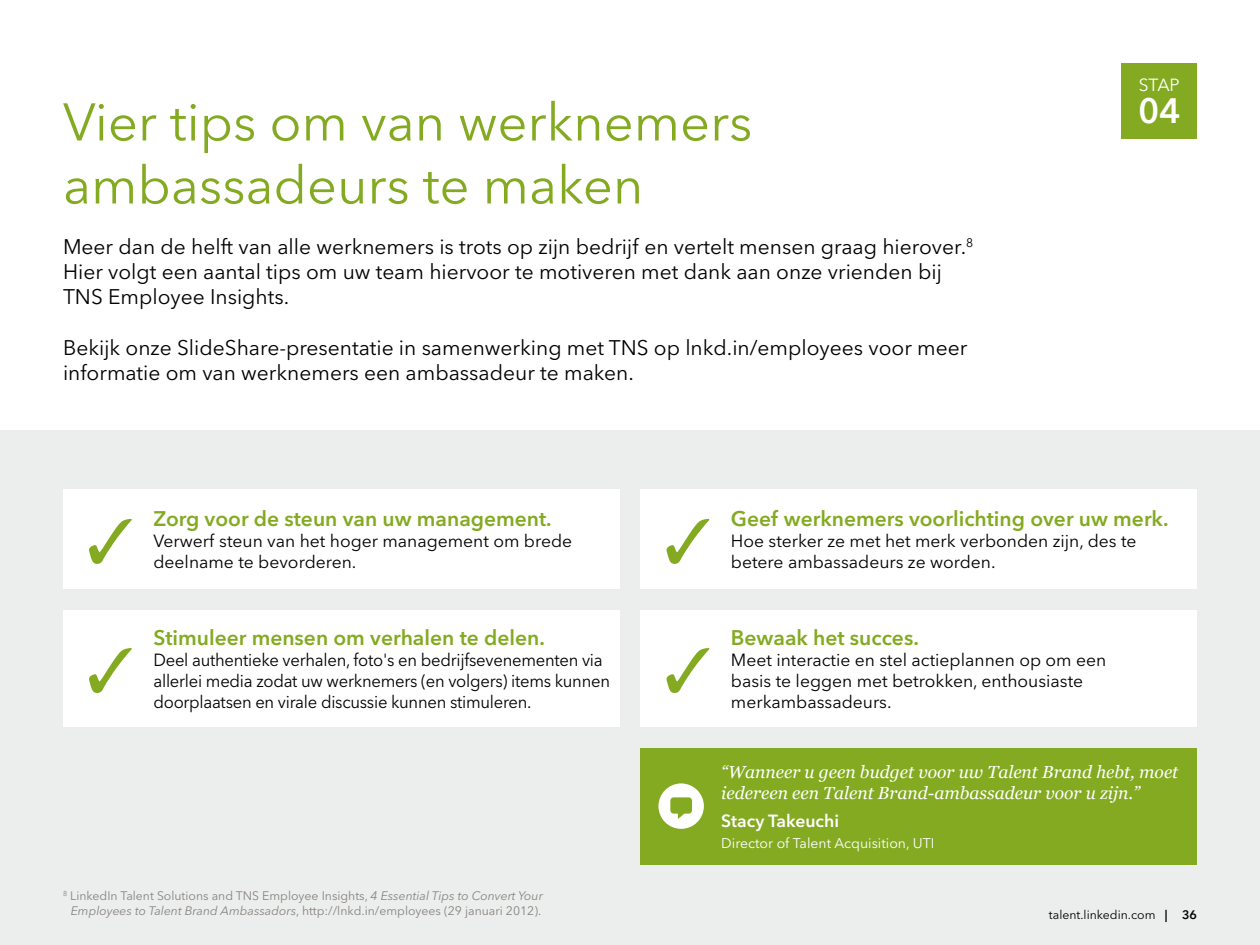
<style>
.page{position:relative;width:1260px;height:945px;background:#fff}
.page>*{position:absolute;margin:0;border:0;box-sizing:border-box;transform-origin:0 0}
.t1{font:52.5px/63px "Avenir Next LT Pro";color:#83aa21}
.t2{font:600 35px "Avenir Next LT Pro";color:#fff}
.t3{font:21px/25.2px "Avenir Next LT Pro";color:#000}
.t4{font:600 21px "Avenir Next LT Pro";color:#83aa21}
.t5{font:17.5px/21px "Avenir Next LT Pro";color:#000}
.t6{font:17.5px/21px "Avenir Next LT Pro";color:#000;scale:.95 1}
.t7{font:italic 17.5px/21px "Georgia";color:#fff}
.t8{font:600 17.5px "Avenir Next LT Pro";color:#fff}
.t9{font:17.5px "Avenir Next LT Pro";color:#fff}
.t10{font:14px "Avenir Next LT Pro";color:#fff}
.t11{font:12.25px/14.7px "Avenir Next LT Pro";color:#87847f;text-align:center}
.t12{font:12.25px "Avenir Next LT Pro";color:#000}
.s1{font-style:italic}
.s2{font-weight:600}
</style>
<div class="page">
<div style="left:0;top:431px;width:1260px;height:514px;background:#eceded"></div>
<div style="left:1122px;top:63px;width:75px;height:75px;background:#83aa21"></div>
<div style="left:640px;top:748px;width:557px;height:116px;background:#83aa21"></div>
<svg style="left:658px;top:783px;width:46px;height:46px"></svg>
<div style="left:640px;top:490px;width:557px;height:99px;background:#fff"></div>
<div style="left:63px;top:490px;width:557px;height:99px;background:#fff"></div>
<div style="left:63px;top:610px;width:557px;height:117px;background:#fff"></div>
<div style="left:640px;top:610px;width:557px;height:117px;background:#fff"></div>
<h1 class="t1" style="left:63px;top:91px;width:691px">Vier tips om van werknemers ambassadeurs te maken</h1>
<p class="t3" style="left:63px;top:234px;width:912px">Meer dan de helft van alle werknemers is trots op zijn bedrijf en vertelt mensen graag hierover.<sup>8<br></sup>Hier volgt een aantal tips om uw team hiervoor te motiveren met dank aan onze vrienden bij<br>TNS Employee Insights.</p>
<p class="t3" style="left:63px;top:335px;width:906px">Bekijk onze SlideShare-presentatie in samenwerking met TNS op lnkd.in/employees voor meer informatie om van werknemers een ambassadeur te maken.</p>
<p class="t9" style="left:1139px;top:75px;width:42px">STAP</p>
<h2 class="t2" style="left:1138px;top:89px;width:44px">04</h2>
<p class="t4" style="left:153px;top:506px;width:400px">Zorg voor de steun van uw management.</p>
<p class="t5" style="left:153px;top:531px;width:420px">Verwerf steun van het hoger management om brede</p>
<p class="t5" style="left:87px;top:552px;width:271px"><sup>✓</sup> deelname te bevorderen.</p>
<p class="t4" style="left:153px;top:625px;width:393px">Stimuleer mensen om verhalen te delen.</p>
<p class="t6" style="left:153px;top:649px;width:482px">Deel authentieke verhalen, foto's en bedrijfsevenementen via allerlei media zodat uw werknemers (en volgers) items kunnen</p>
<p class="t6" style="left:87px;top:691px;width:470px"><sup>✓</sup> doorplaatsen en virale discussie kunnen stimuleren.</p>
<p class="t11" style="left:63px;top:889px;width:481px"><sup>8</sup> LinkedIn Talent Solutions and TNS Employee Insights, <span class="s1">4 Essential Tips to Convert Your<br>Employees to Talent Brand Ambassadors</span>, http://lnkd.in/employees (29 januari 2012).</p>
<p class="t4" style="left:731px;top:506px;width:439px">Geef werknemers voorlichting over uw merk.</p>
<p class="t5" style="left:731px;top:531px;width:407px">Hoe sterker ze met het merk verbonden zijn, des te</p>
<p class="t5" style="left:664px;top:552px;width:333px"><sup>✓</sup> betere ambassadeurs ze worden.</p>
<p class="t4" style="left:731px;top:625px;width:189px">Bewaak het succes.</p>
<p class="t5" style="left:731px;top:649px;width:377px">Meet interactie en stel actieplannen op om een basis te leggen met betrokken, enthousiaste</p>
<p class="t5" style="left:664px;top:691px;width:229px"><sup>✓</sup> merkambassadeurs.</p>
<p class="t7" style="left:721px;top:761px;width:459px">“Wanneer u geen budget voor uw Talent Brand hebt, moet iedereen een Talent Brand-ambassadeur voor u zijn.”</p>
<p class="t8" style="left:721px;top:811px;width:119px">Stacy Takeuchi</p>
<p class="t10" style="left:721px;top:835px;width:215px">Director of Talent Acquisition, UTI</p>
<p class="t12" style="left:1049px;top:907px;width:150px">talent.linkedin.com <span class="s2">| 36</span></p>
</div>
